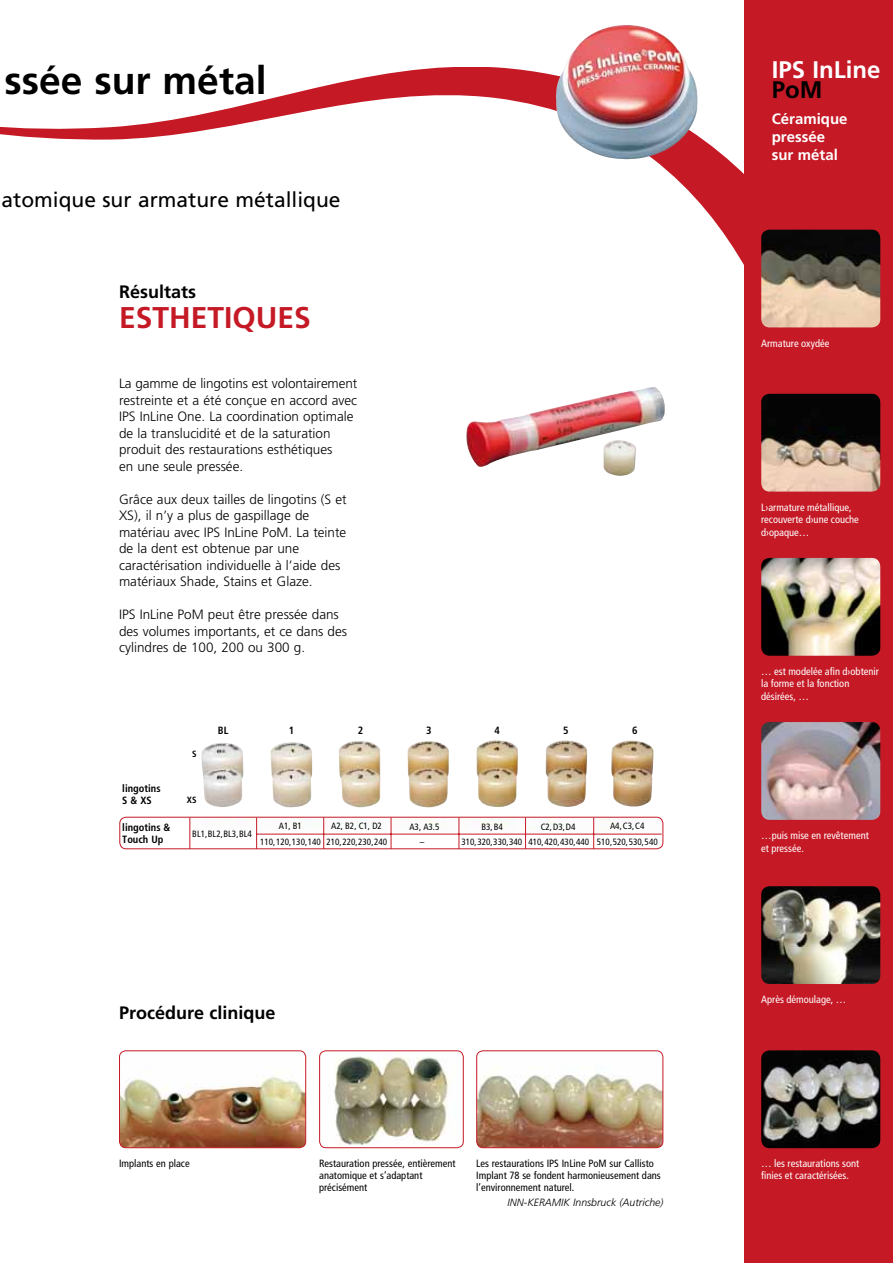
<style>
.page{position:relative;width:893px;height:1263px;background:#fff}
.page>*{position:absolute;margin:0;border:0;box-sizing:border-box;transform-origin:0 0}
.t1{font:700 39px "Frutiger";color:#000}
.t2{font:700 30px "Frutiger";color:#c51a26}
.t3{font:700 24px "Frutiger";color:#fff}
.t4{font:700 24px "Frutiger";color:#000}
.t5{font:21px "Frutiger";color:#000}
.t6{font:700 18px "Frutiger";color:#000}
.t7{font:700 15px/18px "Frutiger";color:#fff}
.t8{font:300 13.5px/16.5px "Frutiger";color:#000}
.t9{font:700 10.65px "Frutiger";color:#000}
.t10{font:condensed 10.5px/12.6px "Frutiger";color:#fff}
.t11{font:condensed 10.5px/12px "Frutiger";color:#000}
.t12{font:700 condensed 10.5px/12px "Frutiger";color:#000}
.t13{font:italic 300 10.5px "Frutiger";color:#000}
.t14{font:condensed 9.15px "Frutiger";color:#000}
.t15{font:700 condensed 9px "Frutiger";color:#000}
</style>
<div class="page">
<svg style="left:0;top:67px;width:744px;height:198px"></svg>
<div style="left:744px;top:0;width:149px;height:1263px;background:#c51a26"></div>
<img style="left:120px;top:1052px;width:186px;height:96px">
<div style="left:119px;top:1050px;width:187px;height:98px;border:1px solid #c51a26;border-radius:6px"></div>
<img style="left:321px;top:1052px;width:141px;height:96px">
<div style="left:319px;top:1050px;width:145px;height:98px;border:1px solid #c51a26;border-radius:6px"></div>
<img style="left:478px;top:1052px;width:185px;height:96px">
<div style="left:476px;top:1050px;width:187px;height:98px;border:1px solid #c51a26;border-radius:6px"></div>
<img style="left:563px;top:25px;width:60px;height:47px">
<img style="left:466px;top:387px;width:199px;height:89px">
<img style="left:201px;top:743px;width:43px;height:64px">
<img style="left:270px;top:742px;width:42px;height:66px">
<img style="left:339px;top:741px;width:42px;height:67px">
<img style="left:407px;top:741px;width:42px;height:67px">
<img style="left:476px;top:740px;width:42px;height:67px">
<img style="left:545px;top:740px;width:42px;height:67px">
<img style="left:611px;top:740px;width:43px;height:67px">
<img style="left:189px;top:817px;width:473px;height:18px">
<hr style="left:323px;top:817px;width:1px;height:31px;background:#c51a26">
<hr style="left:256px;top:817px;width:1px;height:31px;background:#c51a26">
<hr style="left:190px;top:817px;width:1px;height:31px;background:#c51a26">
<hr style="left:391px;top:817px;width:1px;height:31px;background:#c51a26">
<hr style="left:459px;top:817px;width:1px;height:31px;background:#c51a26">
<hr style="left:593px;top:817px;width:1px;height:31px;background:#c51a26">
<hr style="left:525px;top:817px;width:1px;height:31px;background:#c51a26">
<hr style="left:256px;top:834px;width:406px;height:1px;background:#c51a26">
<div style="left:119px;top:817px;width:544px;height:32px;border:1px solid #c51a26;border-radius:6px"></div>
<img style="left:761px;top:230px;width:119px;height:97px">
<img style="left:761px;top:394px;width:119px;height:98px">
<img style="left:761px;top:558px;width:119px;height:98px">
<img style="left:761px;top:722px;width:119px;height:98px">
<img style="left:761px;top:886px;width:119px;height:98px">
<img style="left:761px;top:1050px;width:119px;height:98px">
<h1 class="t1" style="left:4px;top:57px;width:264px">ssée sur métal</h1>
<h3 class="t5" style="left:2px;top:187px;width:341px">atomique sur armature métallique</h3>
<h3 class="t6" style="left:119px;top:282px;width:79px">Résultats</h3>
<h2 class="t2" style="left:119px;top:300px;width:193px">ESTHETIQUES</h2>
<p class="t8" style="left:119px;top:376px;width:240px">La gamme de lingotins est volontairement restreinte et a été conçue en accord avec IPS InLine One. La coordination optimale de la translucidité et de la saturation produit des restaurations esthétiques<br>en une seule pressée.</p>
<p class="t8" style="left:119px;top:491px;width:229px">Grâce aux deux tailles de lingotins (S et XS), il n’y a plus de gaspillage de matériau avec IPS InLine PoM. La teinte de la dent est obtenue par une caractérisation individuelle à l’aide des matériaux Shade, Stains et Glaze.</p>
<p class="t8" style="left:119px;top:607px;width:230px">IPS InLine PoM peut être pressée dans des volumes importants, et ce dans des cylindres de 100, 200 ou 300 g.</p>
<p class="t12" style="left:218px;top:724px;width:12px">BL</p>
<p class="t12" style="left:289px;top:724px;width:7px">1</p>
<p class="t12" style="left:358px;top:724px;width:7px">2</p>
<p class="t12" style="left:426px;top:724px;width:7px">3</p>
<p class="t12" style="left:495px;top:724px;width:7px">4</p>
<p class="t12" style="left:563px;top:724px;width:7px">5</p>
<p class="t12" style="left:632px;top:724px;width:7px">6</p>
<p class="t15" style="left:192px;top:749px;width:6px">S</p>
<p class="t15" style="left:187px;top:794px;width:11px">XS</p>
<p class="t12" style="left:122px;top:782px;width:40px">lingotins<br>S&amp;XS</p>
<p class="t12" style="left:122px;top:822px;width:50px">lingotins &amp;<br>Touch Up</p>
<p class="t14" style="left:279px;top:821px;width:25px">A1, B1</p>
<p class="t9" style="left:126px;top:821px;width:50px">Rohling &amp;</p>
<p class="t14" style="left:610px;top:821px;width:36px">A4, C3, C4</p>
<p class="t9" style="left:126px;top:834px;width:49px">Touch Up</p>
<p class="t14" style="left:331px;top:821px;width:52px">A2, B2, C1, D2</p>
<p class="t14" style="left:409px;top:821px;width:32px">A3, A3.5</p>
<p class="t14" style="left:481px;top:821px;width:23px">B3, B4</p>
<p class="t14" style="left:541px;top:821px;width:36px">C2, D3, D4</p>
<p class="t14" style="left:192px;top:829px;width:61px">BL1, BL2, BL3, BL4</p>
<p class="t14" style="left:461px;top:836px;width:62px">310, 320, 330, 340</p>
<p class="t14" style="left:528px;top:836px;width:62px">410, 420, 430, 440</p>
<p class="t14" style="left:260px;top:837px;width:62px">110, 120, 130, 140</p>
<p class="t14" style="left:326px;top:837px;width:62px">210, 220, 230, 240</p>
<p class="t14" style="left:597px;top:837px;width:62px">510, 520, 530, 540</p>
<p class="t14" style="left:420px;top:836px;width:6px">–</p>
<h3 class="t6" style="left:119px;top:1002px;width:158px">Procédure clinique</h3>
<p class="t11" style="left:119px;top:1157px;width:72px">Implants en place</p>
<p class="t11" style="left:319px;top:1157px;width:138px">Restauration pressée, entièrement anatomique et s’adaptant précisément</p>
<p class="t11" style="left:476px;top:1157px;width:186px">Les restaurations IPS InLine PoM sur Callisto<br>Implant 78 se fondent harmonieusement dans l’environnement naturel.</p>
<p class="t13" style="left:508px;top:1197px;width:157px">INN-KERAMIK Innsbruck (Autriche)</p>
<h3 class="t3" style="left:772px;top:56px;width:110px">IPS InLine</h3>
<h3 class="t4" style="left:772px;top:76px;width:52px">PoM</h3>
<p class="t7" style="left:772px;top:110px;width:77px">Céramique pressée sur métal</p>
<p class="t10" style="left:761px;top:337px;width:70px">Armature oxydée</p>
<p class="t10" style="left:761px;top:501px;width:99px">L›armature métallique, recouverte d›une couche d›opaque…</p>
<p class="t10" style="left:761px;top:665px;width:119px">… est modelée afin d›obtenir la forme et la fonction désirées, …</p>
<p class="t10" style="left:761px;top:829px;width:109px">…puis mise en revêtement et pressée.</p>
<p class="t10" style="left:761px;top:993px;width:87px">Après démoulage, …</p>
<p class="t10" style="left:761px;top:1157px;width:100px">… les restaurations sont finies et caractérisées.</p>
</div>
